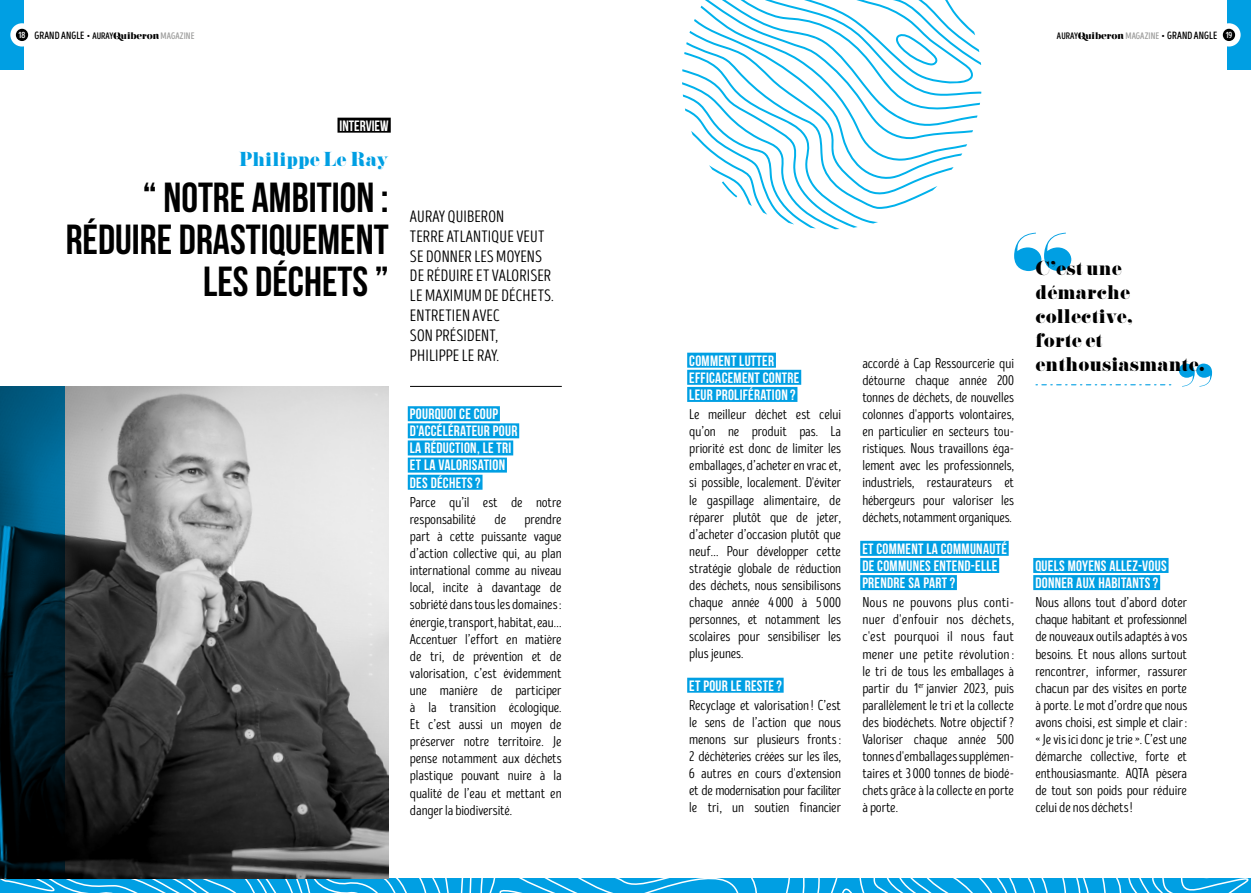
<style>
.page{position:relative;width:1251px;height:893px;background:#fff}
.page>*{position:absolute;margin:0;border:0;box-sizing:border-box;transform-origin:0 0}
.Titre{font:42px/42px "Bebas Neue";color:#000;text-align:right}
.sur-titre{font:18px/24px "Pistilli";color:#000}
.sur-titre-2{font:18px "Pistilli";color:#009fe3}
.Chapeau{font:16.5px/19.8px "Intro Head R Base";letter-spacing:.01em;color:#000}
.questions_philippe{font:15px "Bebas Neue";letter-spacing:.02em;color:#fff}
.Titre_rubrique{font:15px "Bebas Neue";color:#fff}
.Texte_courant{font:14.25px/17.1px "Intro Head R Base";letter-spacing:-.01em;color:#000;text-align:justify}
.t1{font:10.5px "Intro Head B Base";letter-spacing:.01em;color:#000}
.s1{font-size:9px;color:#fff}
.s2{font-size:9.45px}
.s3{font-family:"Nouvelle Vague";font-weight:900;font-size:9.45px}
.s4{font-size:9.45px;color:#9d9d9c}
</style>
<div class="page">
<div style="left:1227px;top:0;width:23px;height:70px;background:#009fe3"></div>
<div style="left:1216px;top:23px;width:24px;height:24px;background:#fff;border-radius:50%"></div>
<div style="left:1222px;top:29px;width:12px;height:12px;background:#000;border-radius:50%"></div>
<div style="left:0;top:0;width:23px;height:70px;background:#009fe3"></div>
<div style="left:10px;top:23px;width:24px;height:24px;background:#fff;border-radius:50%"></div>
<div style="left:16px;top:29px;width:12px;height:12px;background:#000;border-radius:50%"></div>
<svg style="left:0;top:878px;width:1250px;height:15px;background:#1fa8e2"></svg>
<svg style="left:682px;top:0;width:299px;height:229px"></svg>
<div style="left:687px;top:353px;width:88px;height:15px;background:#009fe3"></div>
<div style="left:687px;top:370px;width:114px;height:15px;background:#009fe3"></div>
<div style="left:687px;top:387px;width:110px;height:15px;background:#009fe3"></div>
<div style="left:687px;top:678px;width:96px;height:15px;background:#009fe3"></div>
<div style="left:860px;top:541px;width:148px;height:15px;background:#009fe3"></div>
<div style="left:860px;top:558px;width:138px;height:15px;background:#009fe3"></div>
<div style="left:860px;top:575px;width:96px;height:15px;background:#009fe3"></div>
<div style="left:1033px;top:558px;width:135px;height:15px;background:#009fe3"></div>
<div style="left:1033px;top:575px;width:126px;height:15px;background:#009fe3"></div>
<img style="left:65px;top:386px;width:323px;height:492px">
<div style="left:407px;top:406px;width:93px;height:15px;background:#009fe3"></div>
<div style="left:407px;top:423px;width:112px;height:15px;background:#009fe3"></div>
<div style="left:407px;top:440px;width:106px;height:15px;background:#009fe3"></div>
<div style="left:407px;top:458px;width:100px;height:15px;background:#009fe3"></div>
<div style="left:407px;top:475px;width:75px;height:15px;background:#009fe3"></div>
<hr style="left:410px;top:386px;width:151px;height:1px;background:#000">
<div style="left:337px;top:118px;width:53px;height:15px;background:#000"></div>
<svg style="left:0;top:386px;width:65px;height:492px;background:#002c40"></svg>
<svg style="left:1014px;top:233px;width:57px;height:38px"></svg>
<svg style="left:1035px;top:364px;width:176px;height:23px"></svg>
<p class="t1" style="left:19px;top:30px;width:177px"><span class="s1">18</span> GRAND ANGLE <span class="s2">• AURAY</span><span class="s3">Quiberon</span> <span class="s4">MAGAZINE</span></p>
<p class="t1" style="left:1056px;top:30px;width:177px"><span class="s2">AURAY</span><span class="s3">Quiberon</span><span class="s4">MAGAZINE</span> <span class="s2">•</span> GRAND ANGLE <span class="s1">19</span></p>
<p class="Titre_rubrique" style="left:339px;top:117px;width:50px">INTERVIEW</p>
<p class="sur-titre-2" style="left:239px;top:148px;width:151px">Philippe Le Ray</p>
<p class="Titre" style="left:66px;top:176px;width:324px">“ NOTRE AMBITION :<br>RÉDUIRE DRASTIQUEMENT<br>LES DÉCHETS ”</p>
<p class="Chapeau" style="left:410px;top:207px;width:145px">AURAY QUIBERON<br>TERRE ATLANTIQUE VEUT<br>SE DONNER LES MOYENS<br>DE RÉDUIRE ET VALORISER<br>LE MAXIMUM DE DÉCHETS.<br>ENTRETIEN AVEC<br>SON PRÉSIDENT,<br>PHILIPPE LE RAY.</p>
<p class="questions_philippe" style="left:410px;top:406px;width:90px">POURQUOI CE COUP</p>
<p class="questions_philippe" style="left:410px;top:423px;width:109px">D’ACCÉLÉRATEUR POUR</p>
<p class="questions_philippe" style="left:410px;top:440px;width:103px">LA RÉDUCTION, LE TRI</p>
<p class="questions_philippe" style="left:410px;top:457px;width:97px">ET LA VALORISATION</p>
<p class="questions_philippe" style="left:410px;top:474px;width:72px">DES DÉCHETS?</p>
<p class="Texte_courant" style="left:410px;top:494px;width:153px">Parce qu’il est de notre responsabilité</p>
<p class="Texte_courant" style="left:410px;top:511px;width:153px;text-indent:115px">prendre part à cette puissante vague d’action collective qui, au plan international comme au niveau local, incite à davantage de sobriété dans tous les domaines: énergie, transport, habitat, eau… Accentuer l’effort en matière de tri, de prévention et de valorisation, c’est évidemment une manière de participer à la transition écologique.<br>Et c’est aussi un moyen de préserver notre territoire. Je pense notamment aux déchets plastique pouvant nuire à la qualité de l’eau et mettant en danger la biodiversité.</p>
<p class="Texte_courant" style="left:494px;top:511px;width:13px">de</p>
<p class="questions_philippe" style="left:689px;top:352px;width:86px">COMMENT LUTTER</p>
<p class="questions_philippe" style="left:689px;top:369px;width:112px">EFFICACEMENT CONTRE</p>
<p class="questions_philippe" style="left:689px;top:386px;width:108px">LEUR PROLIFÉRATION ?</p>
<p class="Texte_courant" style="left:689px;top:406px;width:153px">Le meilleur déchet est celui qu’on ne produit pas. La priorité est donc de limiter les emballages, d’acheter en vrac et, si possible, localement. D'éviter le gaspillage alimentaire, de réparer plutôt que de jeter, d’acheter d’occasion plutôt que neuf… Pour développer cette stratégie globale de réduction des déchets, nous sensibilisons chaque année 4 000 à 5 000 personnes, et notamment les scolaires pour sensibiliser les plus jeunes.</p>
<p class="questions_philippe" style="left:689px;top:677px;width:94px">ET POUR LE RESTE?</p>
<p class="Texte_courant" style="left:689px;top:697px;width:153px">Recyclage et valorisation ! C’est le sens de l’action que nous menons sur plusieurs fronts :<br>2 déchèteries créées sur les îles, 6 autres en cours d'extension et de modernisation pour faciliter le tri, un soutien financier</p>
<p class="Texte_courant" style="left:862px;top:355px;width:153px">accordé à Cap Ressourcerie qui détourne chaque année 200 tonnes de déchets, de nouvelles colonnes d'apports volontaires, en particulier en secteurs tou&shy;ristiques. Nous travaillons éga&shy;lement avec les professionnels, industriels, restaurateurs et hébergeurs pour valoriser les déchets, notamment organiques.</p>
<p class="questions_philippe" style="left:862px;top:540px;width:146px">ET COMMENT LA COMMUNAUTÉ</p>
<p class="questions_philippe" style="left:862px;top:557px;width:136px">DE COMMUNES ENTEND-ELLE</p>
<p class="questions_philippe" style="left:862px;top:575px;width:94px">PRENDRE SA PART?</p>
<p class="Texte_courant" style="left:862px;top:594px;width:153px">Nous ne pouvons plus conti&shy;nuer d'enfouir nos déchets, c'est pourquoi il nous faut mener une petite révolution : le tri de tous les emballages à partir du 1<sup>er</sup> janvier 2023, puis parallèlement le tri et la collecte des biodéchets. Notre objectif?<br>Valoriser chaque année 500 tonnes d'emballages supplémen&shy;taires et 3 000 tonnes de biodé&shy;chets grâce à la collecte en porte à porte.</p>
<p class="sur-titre" style="left:1035px;top:256px;width:171px">C’est une démarche collective,<br>forte et enthousiasmante.</p>
<p class="questions_philippe" style="left:1035px;top:557px;width:133px">QUELS MOYENS ALLEZ-VOUS</p>
<p class="questions_philippe" style="left:1035px;top:575px;width:124px">DONNER AUX HABITANTS?</p>
<p class="Texte_courant" style="left:1035px;top:594px;width:153px">Nous allons tout d’abord doter chaque habitant et professionnel de nouveaux outils adaptés à vos besoins. Et nous allons surtout rencontrer, informer, rassurer chacun par des visites en porte à porte. Le mot d’ordre que nous avons choisi, est simple et clair: «Je vis ici donc je trie». C’est une démarche collective, forte et enthousiasmante. AQTA pèsera de tout son poids pour réduire celui de nos déchets!</p>
</div>
